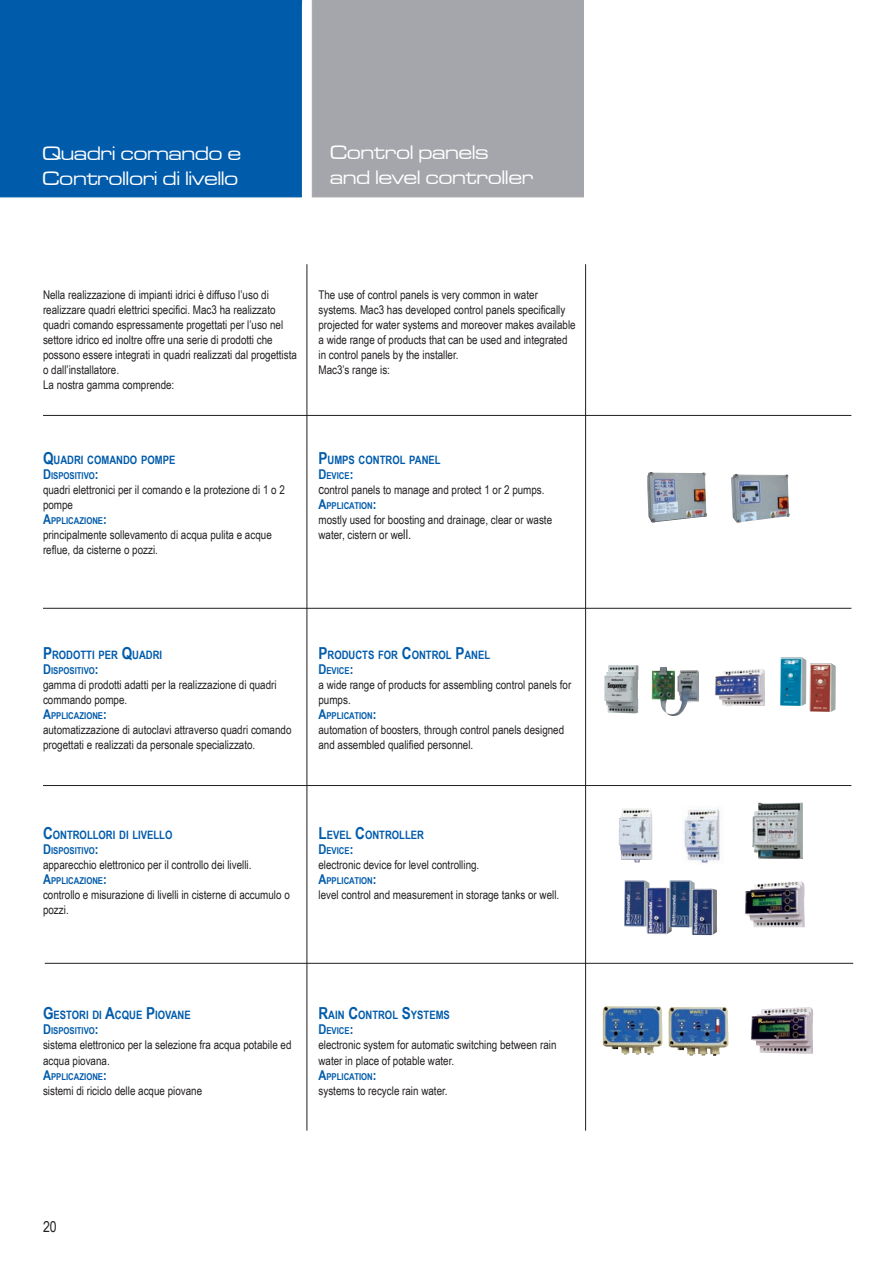
<style>
.page{position:relative;width:893px;height:1263px;background:#fff}
.page>*{position:absolute;margin:0;border:0;box-sizing:border-box;transform-origin:0 0}
.t1{font:20.1px/25.3px "Microgramma D Medi Exte";letter-spacing:.01em;color:#fff}
.t2{font:15px "Arial Narrow";color:#231f20}
.t3{font:12px/15px "Arial Narrow";color:#231f20}
.t4{font:700 11.55px "Arial Narrow";color:#015bab}
.t5{font:700 9.45px "Arial Narrow";color:#015bab}
.s1{font-size:16.5px}
.s2{font-size:13.5px}
</style>
<div class="page">
<div style="left:0;top:0;width:303px;height:198px;background:#015bab"></div>
<div style="left:311px;top:0;width:273px;height:198px;background:#a4a6ab"></div>
<hr style="left:43px;top:415px;width:808px;height:1px;background:#231f20">
<hr style="left:43px;top:608px;width:808px;height:1px;background:#231f20">
<hr style="left:43px;top:785px;width:808px;height:1px;background:#231f20">
<hr style="left:585px;top:264px;width:1px;height:866px;background:#231f20">
<hr style="left:306px;top:264px;width:1px;height:866px;background:#231f20">
<hr style="left:45px;top:963px;width:808px;height:1px;background:#231f20">
<img style="left:647px;top:472px;width:4px;height:49px">
<img style="left:731px;top:474px;width:5px;height:38px">
<img style="left:604px;top:665px;width:34px;height:48px">
<img style="left:651px;top:667px;width:32px;height:49px">
<img style="left:715px;top:669px;width:50px;height:37px">
<img style="left:780px;top:657px;width:26px;height:49px">
<img style="left:809px;top:663px;width:26px;height:49px">
<img style="left:618px;top:808px;width:34px;height:54px">
<img style="left:683px;top:809px;width:38px;height:54px">
<img style="left:752px;top:802px;width:50px;height:56px">
<img style="left:624px;top:880px;width:25px;height:46px">
<img style="left:646px;top:887px;width:25px;height:47px">
<img style="left:669px;top:880px;width:25px;height:47px">
<img style="left:691px;top:888px;width:26px;height:47px">
<img style="left:745px;top:881px;width:59px;height:46px">
<img style="left:602px;top:1006px;width:60px;height:48px">
<img style="left:668px;top:1007px;width:29px;height:48px">
<img style="left:750px;top:1007px;width:63px;height:46px">
<h1 class="t1" style="left:42px;top:140px;width:200px">Quadri comando e<br>Controllori di livello</h1>
<h1 class="t1" style="left:330px;top:139px;width:204px">Control panels and level controller</h1>
<p class="t3" style="left:43px;top:287px;width:255px">Nella realizzazione di impianti idrici è diffuso l’uso di realizzare quadri elettrici specifici. Mac3 ha realizzato quadri comando espressamente progettati per l’uso nel settore idrico ed inoltre offre una serie di prodotti che possono essere integrati in quadri realizzati dal progettista o dall’installatore.<br>La nostra gamma comprende:</p>
<p class="t3" style="left:318px;top:287px;width:259px">The use of control panels is very common in water systems. Mac3 has developed control panels specifically projected for water systems and moreover makes available a wide range of products that can be used and integrated in control panels by the installer.<br>Mac3’s range is:</p>
<p class="t4" style="left:43px;top:451px;width:134px"><span class="s1">Q</span>UADRI COMANDO POMPE</p>
<p class="t5" style="left:43px;top:469px;width:57px"><span class="s2">D</span>ISPOSITIVO<span class="s2">:</span></p>
<p class="t3" style="left:43px;top:482px;width:243px">quadri elettronici per il comando e la protezione di 1 o 2 pompe</p>
<p class="t5" style="left:43px;top:514px;width:65px"><span class="s2">A</span>PPLICAZIONE<span class="s2">:</span></p>
<p class="t3" style="left:43px;top:527px;width:230px">principalmente sollevamento di acqua pulita e acque reflue, da cisterne o pozzi.</p>
<p class="t4" style="left:318px;top:451px;width:124px"><span class="s1">P</span>UMPS CONTROL PANEL</p>
<p class="t5" style="left:318px;top:469px;width:36px"><span class="s2">D</span>EVICE<span class="s2">:</span></p>
<p class="t3" style="left:318px;top:482px;width:227px"><span class="s2">c</span>ontrol panels to manage and protect 1 or 2 pumps.</p>
<p class="t5" style="left:318px;top:499px;width:60px"><span class="s2">A</span>PPLICATION<span class="s2">:</span></p>
<p class="t3" style="left:318px;top:512px;width:235px">mostly used for boosting and drainage, clear or waste water, cistern or we<span class="s2">ll.</span></p>
<p class="t4" style="left:43px;top:646px;width:121px"><span class="s1">P</span>RODOTTI PER <span class="s1">Q</span>UADRI</p>
<p class="t5" style="left:43px;top:664px;width:57px"><span class="s2">D</span>ISPOSITIVO<span class="s2">:</span></p>
<p class="t3" style="left:43px;top:677px;width:235px">gamma di prodotti adatti per la realizzazione di quadri commando pompe.</p>
<p class="t5" style="left:43px;top:709px;width:65px"><span class="s2">A</span>PPLICAZIONE<span class="s2">:</span></p>
<p class="t3" style="left:43px;top:722px;width:250px">automatizzazione di autoclavi attraverso quadri comando progettati e realizzati da personale specializzato.</p>
<p class="t4" style="left:318px;top:646px;width:173px"><span class="s1">P</span>RODUCTS FOR <span class="s1">C</span>ONTROL <span class="s1">P</span>ANEL</p>
<p class="t5" style="left:318px;top:664px;width:36px"><span class="s2">D</span>EVICE<span class="s2">:</span></p>
<p class="t3" style="left:318px;top:677px;width:254px">a wide range of products for assembling control panels for pumps.</p>
<p class="t5" style="left:318px;top:709px;width:60px"><span class="s2">A</span>PPLICATION<span class="s2">:</span></p>
<p class="t3" style="left:318px;top:722px;width:247px">automation of boosters, through control panels designed and assembled qualified personnel.</p>
<p class="t4" style="left:43px;top:826px;width:131px"><span class="s1">C</span>ONTROLLORI DI LIVELLO</p>
<p class="t5" style="left:43px;top:844px;width:57px"><span class="s2">D</span>ISPOSITIVO<span class="s2">:</span></p>
<p class="t3" style="left:43px;top:857px;width:210px">apparecchio elettronico per il controllo dei livelli.</p>
<p class="t5" style="left:43px;top:874px;width:65px"><span class="s2">A</span>PPLICAZIONE<span class="s2">:</span></p>
<p class="t3" style="left:43px;top:887px;width:248px">controllo e misurazione di livelli in cisterne di accumulo o pozzi.</p>
<p class="t4" style="left:318px;top:826px;width:107px"><span class="s1">L</span>EVEL <span class="s1">C</span>ONTROLLER</p>
<p class="t5" style="left:318px;top:844px;width:36px"><span class="s2">D</span>EVICE<span class="s2">:</span></p>
<p class="t3" style="left:318px;top:857px;width:162px">electronic device for level controlling.</p>
<p class="t5" style="left:318px;top:874px;width:60px"><span class="s2">A</span>PPLICATION<span class="s2">:</span></p>
<p class="t3" style="left:318px;top:887px;width:242px">level control and measurement in storage tanks or well.</p>
<p class="t4" style="left:43px;top:1006px;width:149px"><span class="s1">G</span>ESTORI DI <span class="s1">A</span>CQUE <span class="s1">P</span>IOVANE</p>
<p class="t5" style="left:43px;top:1024px;width:57px"><span class="s2">D</span>ISPOSITIVO<span class="s2">:</span></p>
<p class="t3" style="left:43px;top:1037px;width:250px">sistema elettronico per la selezione fra acqua potabile ed acqua piovana.</p>
<p class="t5" style="left:43px;top:1069px;width:65px"><span class="s2">A</span>PPLICAZIONE<span class="s2">:</span></p>
<p class="t3" style="left:43px;top:1082px;width:161px">sistemi di riciclo delle acque piovane</p>
<p class="t4" style="left:318px;top:1006px;width:133px"><span class="s1">R</span>AIN <span class="s1">C</span>ONTROL <span class="s1">S</span>YSTEMS</p>
<p class="t5" style="left:318px;top:1024px;width:36px"><span class="s2">D</span>EVICE<span class="s2">:</span></p>
<p class="t3" style="left:318px;top:1037px;width:239px">electronic system for automatic switching between rain water in place of potable water.</p>
<p class="t5" style="left:318px;top:1069px;width:60px"><span class="s2">A</span>PPLICATION<span class="s2">:</span></p>
<p class="t3" style="left:318px;top:1082px;width:131px">systems to recycle rain water.</p>
<p class="t2" style="left:43px;top:1215px;width:15px">20</p>
</div>
